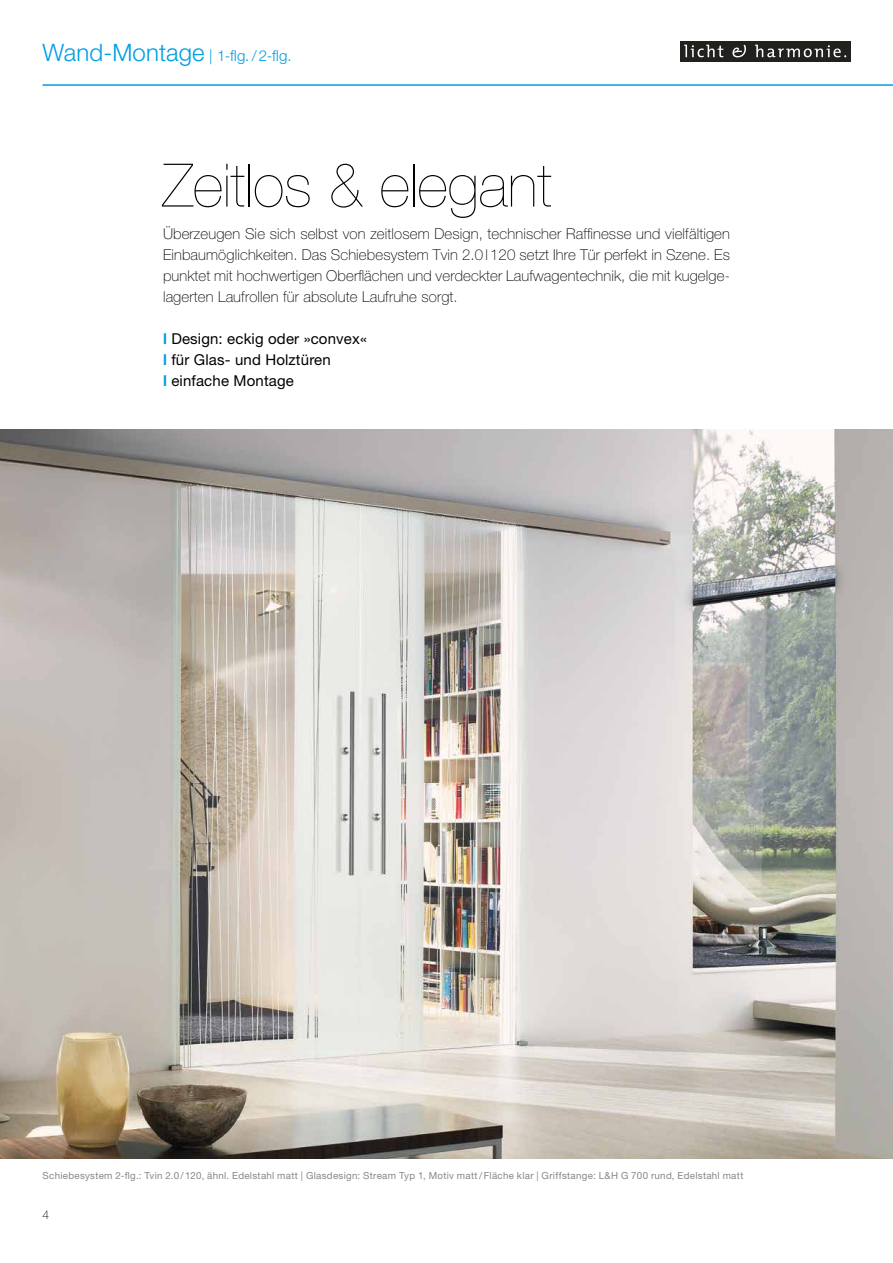
<style>
.page{position:relative;width:893px;height:1263px;background:#fff}
.page>*{position:absolute;margin:0;border:0;box-sizing:border-box;transform-origin:0 0}
.t1{font:200 60px "Helvetica Neue LT";color:#000}
.t2{font:100 15px/21px "Helvetica Neue LT";letter-spacing:.01em;color:#000;text-align:justify}
.t3{font:15px/21px "Helvetica Neue LT";letter-spacing:.01em;color:#000}
.t4{font:300 15px "Helvetica Neue LT";color:#009ee3}
.t5{font:100 12px "Helvetica Neue LT";color:#000}
.t6{font:9.75px "Helvetica Neue LT";letter-spacing:.03em;color:#878786}
.s1{font-size:24px}
.s2{font-weight:700;color:#009ee3}
</style>
<div class="page">
<img style="left:0;top:429px;width:893px;height:729px">
<hr style="left:43px;top:84px;width:850px;height:2px;background:#009ee3">
<div style="left:680px;top:41px;width:170px;height:20px;background:#21211d"></div>
<svg style="left:684px;top:45px;width:39px;height:12px"></svg>
<svg style="left:732px;top:45px;width:14px;height:12px"></svg>
<svg style="left:755px;top:45px;width:91px;height:12px"></svg>
<p class="t4" style="left:43px;top:47px;width:251px"><span class="s1">Wand-Montage</span> | 1-flg. / 2-flg.</p>
<h1 class="t1" style="left:163px;top:151px;width:391px">Zeitlos &amp; elegant</h1>
<p class="t2" style="left:163px;top:223px;width:568px">Überzeugen Sie sich selbst von zeitlosem Design, technischer Raffinesse und vielfältigen Einbaumöglichkeiten. Das Schiebesystem Tvin 2.0 l 120 setzt Ihre Tür perfekt in Szene. Es punktet mit hochwertigen Oberflächen und verdeckter Laufwagentechnik, die mit kugelge&shy;lagerten Laufrollen für absolute Laufruhe sorgt.</p>
<p class="t3" style="left:163px;top:328px;width:205px"><span class="s2">l</span> Design: eckig oder »convex« <span class="s2">l</span> für Glas- und Holztüren<br><span class="s2">l</span> einfache Montage</p>
<p class="t6" style="left:43px;top:1169px;width:702px">Schiebesystem 2-flg.: Tvin 2.0 / 120, ähnl. Edelstahl matt | Glasdesign: Stream Typ 1, Motiv matt / Fläche klar | Griffstange: L&amp;H G 700 rund, Edelstahl matt</p>
<p class="t5" style="left:43px;top:1208px;width:8px">4</p>
</div>
